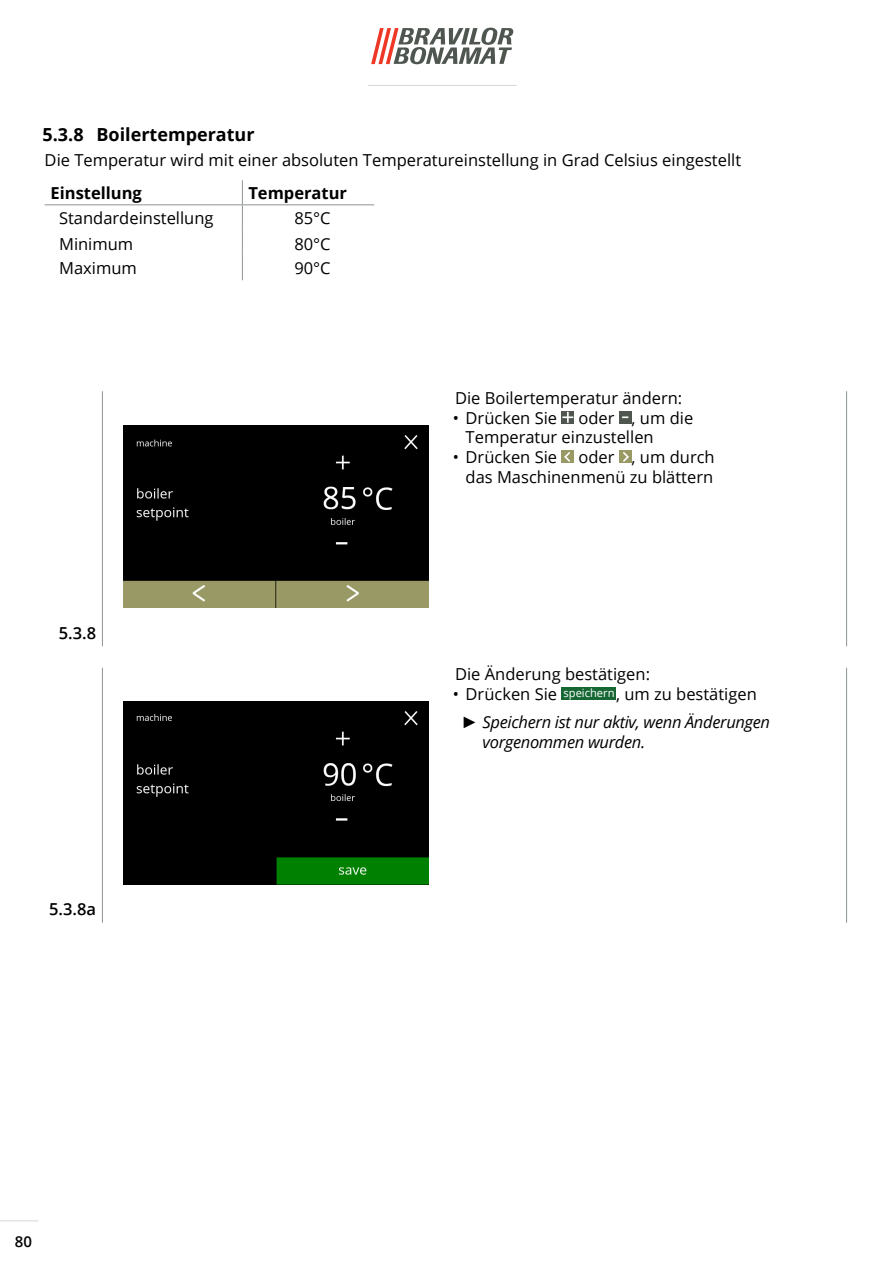
<style>
.page{position:relative;width:893px;height:1263px;background:#fff}
.page>*{position:absolute;margin:0;border:0;box-sizing:border-box;transform-origin:0 0}
.t1{font:700 18px "Open Sans";color:#000}
.Body_text{font:16.5px/19.8px "Open Sans";color:#000}
.t2{font:italic 16.5px/19.8px "Open Sans";letter-spacing:-.02em;color:#000}
.table_rows{font:16.5px "Open Sans";color:#000}
.table_header{font:700 16.5px "Open Sans";color:#000}
.t3{font:600 16.5px "Open Sans";color:#000}
.t4{font:600 15px "Open Sans";color:#000}
.t5{font:11.25px "Open Sans";color:#fff}
.s1{font-family:"Arial"}
</style>
<div class="page">
<svg style="left:371px;top:28px;width:142px;height:36px"></svg>
<hr style="left:0;top:1220px;width:38px;height:1px;background:#d4d8d5">
<hr style="left:368px;top:85px;width:149px;height:1px;background:#d4d8d5">
<hr style="left:846px;top:668px;width:1px;height:254px;background:#8e9590">
<hr style="left:102px;top:668px;width:1px;height:254px;background:#8e9590">
<hr style="left:846px;top:392px;width:1px;height:254px;background:#8e9590">
<hr style="left:102px;top:392px;width:1px;height:254px;background:#8e9590">
<img style="left:123px;top:425px;width:305px;height:183px">
<svg style="left:561px;top:411px;width:13px;height:13px"></svg>
<svg style="left:563px;top:413px;width:9px;height:9px"></svg>
<svg style="left:619px;top:411px;width:13px;height:13px"></svg>
<div style="left:561px;top:450px;width:13px;height:13px;background:#999965"></div>
<svg style="left:564px;top:452px;width:6px;height:10px"></svg>
<div style="left:619px;top:450px;width:13px;height:13px;background:#999965"></div>
<svg style="left:623px;top:452px;width:6px;height:10px"></svg>
<hr style="left:45px;top:204px;width:197px;height:1px;background:#8e9590">
<hr style="left:242px;top:204px;width:132px;height:1px;background:#8e9590">
<svg style="left:242px;top:180px;width:1px;height:100px"></svg>
<div style="left:561px;top:687px;width:55px;height:13px;background:#166734"></div>
<img style="left:123px;top:702px;width:305px;height:182px">
<p class="t1" style="left:43px;top:122px;width:214px">5.3.8 Boilertemperatur</p>
<p class="Body_text" style="left:45px;top:149px;width:698px">Die Temperatur wird mit einer absoluten Temperatureinstellung in Grad Celsius eingestellt</p>
<p class="table_header" style="left:51px;top:181px;width:93px">Einstellung</p>
<p class="table_header" style="left:248px;top:181px;width:100px">Temperatur</p>
<p class="table_rows" style="left:59px;top:206px;width:156px">Standardeinstellung</p>
<p class="table_rows" style="left:294px;top:206px;width:38px">85°C</p>
<p class="table_rows" style="left:59px;top:232px;width:76px">Minimum</p>
<p class="table_rows" style="left:294px;top:232px;width:38px">80°C</p>
<p class="table_rows" style="left:59px;top:257px;width:79px">Maximum</p>
<p class="table_rows" style="left:294px;top:257px;width:38px">90°C</p>
<p class="t3" style="left:59px;top:621px;width:39px">5.3.8</p>
<p class="t3" style="left:49px;top:898px;width:48px">5.3.8a</p>
<p class="Body_text" style="left:455px;top:387px;width:229px">Die Boilertemperatur ändern:</p>
<p class="Body_text" style="left:453px;top:407px;width:106px">• Drücken Sie</p>
<p class="Body_text" style="left:466px;top:407px;width:229px;text-indent:113px">oder , um die<br>Temperatur einzustellen</p>
<p class="Body_text" style="left:453px;top:447px;width:106px">• Drücken Sie</p>
<p class="Body_text" style="left:466px;top:447px;width:251px;text-align:right">oder , um durch<br>das Maschinenmenü zu blättern</p>
<p class="Body_text" style="left:455px;top:664px;width:197px">Die Änderung bestätigen:</p>
<p class="Body_text" style="left:453px;top:684px;width:106px">• Drücken Sie</p>
<p class="t5" style="left:563px;top:685px;width:53px">speichern</p>
<p class="Body_text" style="left:616px;top:684px;width:142px">, um zu bestätigen</p>
<p class="t2" style="left:483px;top:712px;width:289px;text-indent:-21px"><span class="s1">►</span> Speichern ist nur aktiv, wenn Änderungen vorgenommen wurden.</p>
<p class="t4" style="left:15px;top:1232px;width:19px">80</p>
</div>
